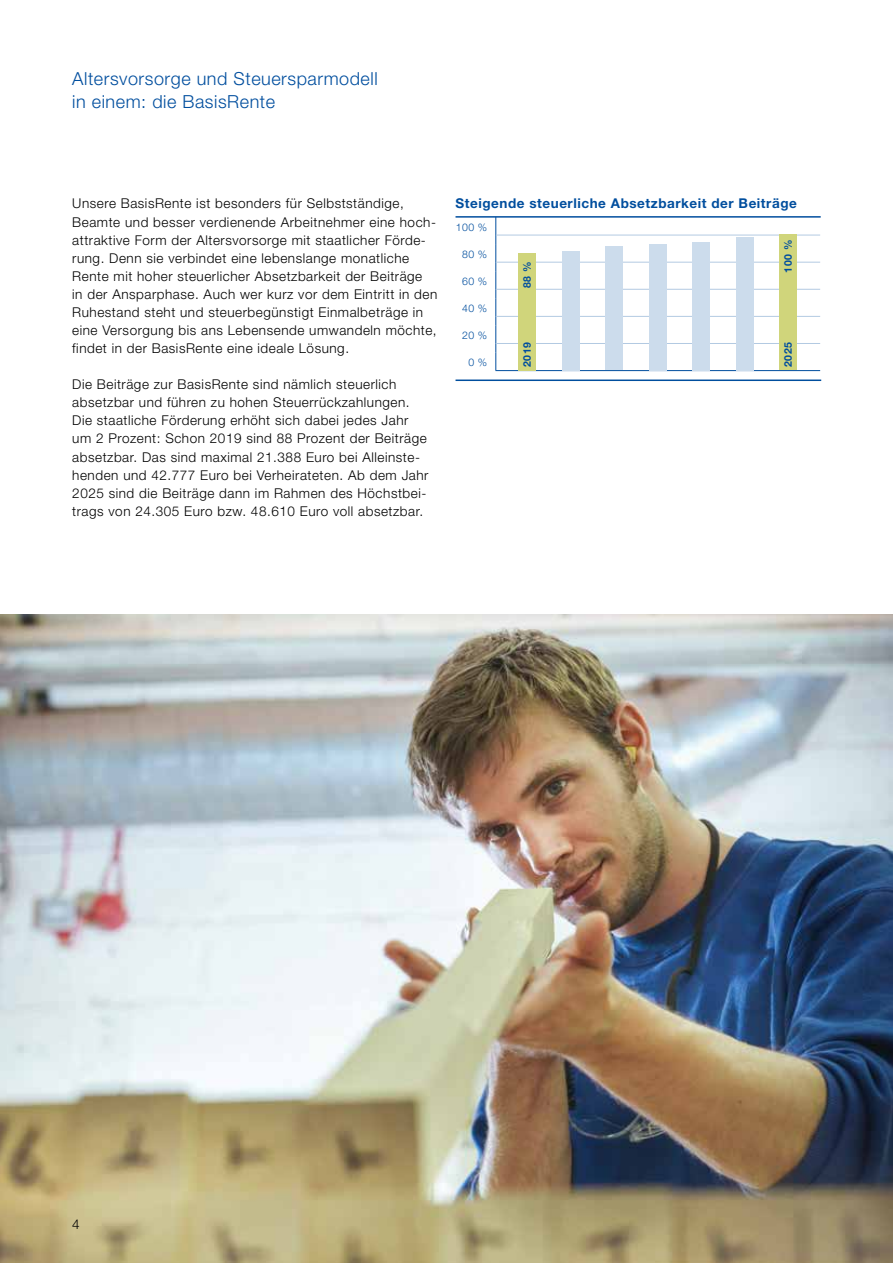
<style>
.page{position:relative;width:893px;height:1263px;background:#fff}
.page>*{position:absolute;margin:0;border:0;box-sizing:border-box;transform-origin:0 0}
.t1{font:300 18px/22.5px "Helvetica Neue LT Pro";letter-spacing:.03em;color:#004e9e}
.t2{font:300 13.5px/18.1px "Helvetica Neue LT Pro";letter-spacing:.04em;color:#000}
.t3{font:700 13.5px "Helvetica Neue LT Pro";letter-spacing:.04em;color:#004e9e}
.t4{font:300 10.5px "Helvetica Neue LT Pro";letter-spacing:.04em;color:#004e9e}
.t5{font:700 10.5px "Helvetica Neue LT Pro";letter-spacing:.04em;color:#004e9e}
</style>
<div class="page">
<hr style="left:455px;top:216px;width:366px;height:2px;background:#004e9e">
<hr style="left:455px;top:379px;width:366px;height:2px;background:#004e9e">
<svg style="left:495px;top:217px;width:1px;height:153px"></svg>
<hr style="left:495px;top:370px;width:325px;height:1px;background:#004e9e">
<hr style="left:496px;top:235px;width:324px;height:1px;background:#b3cae2">
<hr style="left:496px;top:262px;width:324px;height:1px;background:#b3cae2">
<hr style="left:496px;top:289px;width:324px;height:1px;background:#b3cae2">
<hr style="left:496px;top:316px;width:324px;height:1px;background:#b3cae2">
<hr style="left:496px;top:343px;width:324px;height:1px;background:#b3cae2">
<div style="left:562px;top:251px;width:17px;height:119px;background:#ccdcec"></div>
<div style="left:606px;top:246px;width:17px;height:124px;background:#ccdcec"></div>
<div style="left:649px;top:244px;width:17px;height:126px;background:#ccdcec"></div>
<div style="left:693px;top:242px;width:17px;height:128px;background:#ccdcec"></div>
<div style="left:736px;top:237px;width:17px;height:133px;background:#ccdcec"></div>
<div style="left:518px;top:253px;width:18px;height:117px;background:#d0d57b"></div>
<div style="left:780px;top:235px;width:17px;height:135px;background:#d0d57b"></div>
<img style="left:0;top:614px;width:893px;height:649px">
<h1 class="t1" style="left:72px;top:67px;width:307px">Altersvorsorge und Steuersparmodell in einem: die BasisRente</h1>
<p class="t2" style="left:72px;top:194px;width:367px">Unsere BasisRente ist besonders für Selbstständige, Beamte und besser verdienende Arbeitnehmer eine hoch&shy;attraktive Form der Altersvorsorge mit staatlicher Förde&shy;rung. Denn sie verbindet eine lebenslange monatliche Rente mit hoher steuerlicher Absetzbarkeit der Beiträge<br>in der Ansparphase. Auch wer kurz vor dem Eintritt in den Ruhestand steht und steuerbegünstigt Einmalbeträge in eine Versorgung bis ans Lebensende umwandeln möchte, findet in der BasisRente eine ideale Lösung.</p>
<p class="t2" style="left:72px;top:375px;width:358px">Die Beiträge zur BasisRente sind nämlich steuerlich absetzbar und führen zu hohen Steuerrückzahlungen.<br>Die staatliche Förderung erhöht sich dabei jedes Jahr um 2 Prozent: Schon 2019 sind 88 Prozent der Beiträge absetzbar. Das sind maximal 21.388 Euro bei Alleinste&shy;henden und 42.777 Euro bei Verheirateten. Ab dem Jahr 2025 sind die Beiträge dann im Rahmen des Höchstbei&shy;trags von 24.305 Euro bzw. 48.610 Euro voll absetzbar.</p>
<p class="t3" style="left:455px;top:195px;width:343px">Steigende steuerliche Absetzbarkeit der Beiträge</p>
<p class="t4" style="left:456px;top:221px;width:33px">100 %</p>
<p class="t4" style="left:462px;top:248px;width:27px">80 %</p>
<p class="t4" style="left:462px;top:275px;width:27px">60 %</p>
<p class="t4" style="left:462px;top:302px;width:27px">40 %</p>
<p class="t4" style="left:462px;top:329px;width:27px">20 %</p>
<p class="t4" style="left:468px;top:356px;width:20px">0 %</p>
<p class="t5" style="left:781px;top:273px;width:34px;rotate:-90deg">100 %</p>
<p class="t5" style="left:520px;top:288px;width:28px;rotate:-90deg">88 %</p>
<p class="t5" style="left:520px;top:367px;width:26px;rotate:-90deg">2019</p>
<p class="t5" style="left:781px;top:367px;width:26px;rotate:-90deg">2025</p>
<p class="t2" style="left:72px;top:1215px;width:9px">4</p>
</div>
